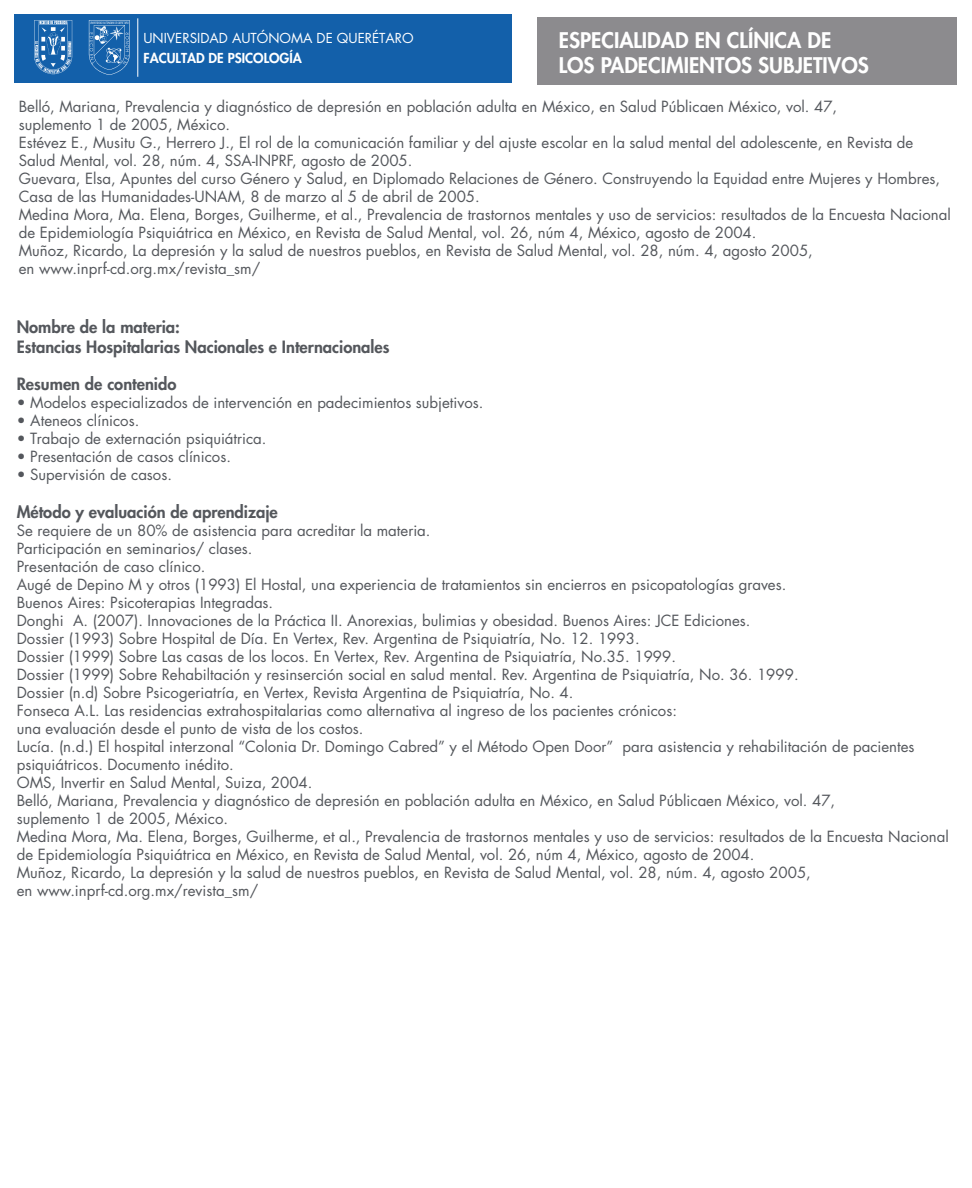
<style>
.page{position:relative;width:972px;height:1188px;background:#fff}
.page>*{position:absolute;margin:0;border:0;box-sizing:border-box;transform-origin:0 0}
.t1{font:800 21px/25.2px "Futura Std";color:#fff}
.t2{font:800 16.5px/19.8px "Futura Std";color:#54575c}
.t3{font:15px/18px "Futura Std";color:#54575c}
.t4{font:13.35px "Futura Std";color:#fff}
.t5{font:800 13.35px "Futura Std";color:#fff}
</style>
<div class="page">
<div style="left:14px;top:14px;width:498px;height:69px;background:#1360aa"></div>
<div style="left:537px;top:17px;width:419px;height:67px;background:#8c8b8e"></div>
<svg style="left:89px;top:20px;width:41px;height:55px"></svg>
<hr style="left:137px;top:18px;width:1px;height:59px;background:#fff">
<svg style="left:34px;top:20px;width:38px;height:54px"></svg>
<h1 class="t1" style="left:559px;top:28px;width:312px">ESPECIALIDAD EN CLÍNICA DE<br>LOS PADECIMIENTOS SUBJETIVOS</h1>
<p class="t3" style="left:19px;top:97px;width:934px">Belló, Mariana, Prevalencia y diagnóstico de depresión en población adulta en México, en Salud Públicaen México, vol. 47,<br>suplemento 1 de 2005, México.<br>Estévez E., Musitu G., Herrero J., El rol de la comunicación familiar y del ajuste escolar en la salud mental del adolescente, en Revista de Salud Mental, vol. 28, núm. 4, SSA-INPRF, agosto de 2005.<br>Guevara, Elsa, Apuntes del curso Género y Salud, en Diplomado Relaciones de Género. Construyendo la Equidad entre Mujeres y Hombres, Casa de las Humanidades-UNAM, 8 de marzo al 5 de abril de 2005.<br>Medina Mora, Ma. Elena, Borges, Guilherme, et al., Prevalencia de trastornos mentales y uso de servicios: resultados de la Encuesta Nacional de Epidemiología Psiquiátrica en México, en Revista de Salud Mental, vol. 26, núm 4, México, agosto de 2004.<br>Muñoz, Ricardo, La depresión y la salud de nuestros pueblos, en Revista de Salud Mental, vol. 28, núm. 4, agosto 2005,<br>en www.inprf-cd.org.mx/revista_sm/</p>
<p class="t4" style="left:143px;top:29px;width:272px">UNIVERSIDAD AUTÓNOMA DE QUERÉTARO</p>
<p class="t5" style="left:144px;top:50px;width:160px">FACULTAD DE PSICOLOGÍA</p>
<p class="t2" style="left:17px;top:317px;width:374px">Nombre de la materia:<br>Estancias Hospitalarias Nacionales e Internacionales</p>
<p class="t2" style="left:17px;top:374px;width:161px">Resumen de contenido</p>
<p class="t3" style="left:17px;top:394px;width:468px">• Modelos especializados de intervención en padecimientos subjetivos.</p>
<p class="t3" style="left:17px;top:412px;width:124px">• Ateneos clínicos.</p>
<p class="t3" style="left:17px;top:430px;width:251px">• Trabajo de externación psiquiátrica.</p>
<p class="t3" style="left:17px;top:448px;width:216px">• Presentación de casos clínicos.</p>
<p class="t3" style="left:17px;top:466px;width:157px">• Supervisión de casos.</p>
<p class="t2" style="left:17px;top:502px;width:263px">Método y evaluación de aprendizaje</p>
<p class="t3" style="left:17px;top:522px;width:934px">Se requiere de un 80% de asistencia para acreditar la materia.<br>Participación en seminarios/ clases.<br>Presentación de caso clínico.<br>Augé de Depino M y otros (1993) El Hostal, una experiencia de tratamientos sin encierros en psicopatologías graves.<br>Buenos Aires: Psicoterapias Integradas.<br>Donghi A. (2007). Innovaciones de la Práctica II. Anorexias, bulimias y obesidad. Buenos Aires: JCE Ediciones.<br>Dossier (1993) Sobre Hospital de Día. En Vertex, Rev. Argentina de Psiquiatría, No. 12. 1993.<br>Dossier (1999) Sobre Las casas de los locos. En Vertex, Rev. Argentina de Psiquiatría, No.35. 1999.<br>Dossier (1999) Sobre Rehabiltación y resinserción social en salud mental. Rev. Argentina de Psiquiatría, No. 36. 1999.<br>Dossier (n.d) Sobre Psicogeriatría, en Vertex, Revista Argentina de Psiquiatría, No. 4.<br>Fonseca A.L. Las residencias extrahospitalarias como alternativa al ingreso de los pacientes crónicos:<br>una evaluación desde el punto de vista de los costos.<br>Lucía. (n.d.) El hospital interzonal “Colonia Dr. Domingo Cabred” y el Método Open Door” para asistencia y rehabilitación de pacientes psiquiátricos. Documento inédito.<br>OMS, Invertir en Salud Mental, Suiza, 2004.<br>Belló, Mariana, Prevalencia y diagnóstico de depresión en población adulta en México, en Salud Públicaen México, vol. 47,<br>suplemento 1 de 2005, México.<br>Medina Mora, Ma. Elena, Borges, Guilherme, et al., Prevalencia de trastornos mentales y uso de servicios: resultados de la Encuesta Nacional de Epidemiología Psiquiátrica en México, en Revista de Salud Mental, vol. 26, núm 4, México, agosto de 2004.<br>Muñoz, Ricardo, La depresión y la salud de nuestros pueblos, en Revista de Salud Mental, vol. 28, núm. 4, agosto 2005,<br>en www.inprf-cd.org.mx/revista_sm/</p>
</div>
